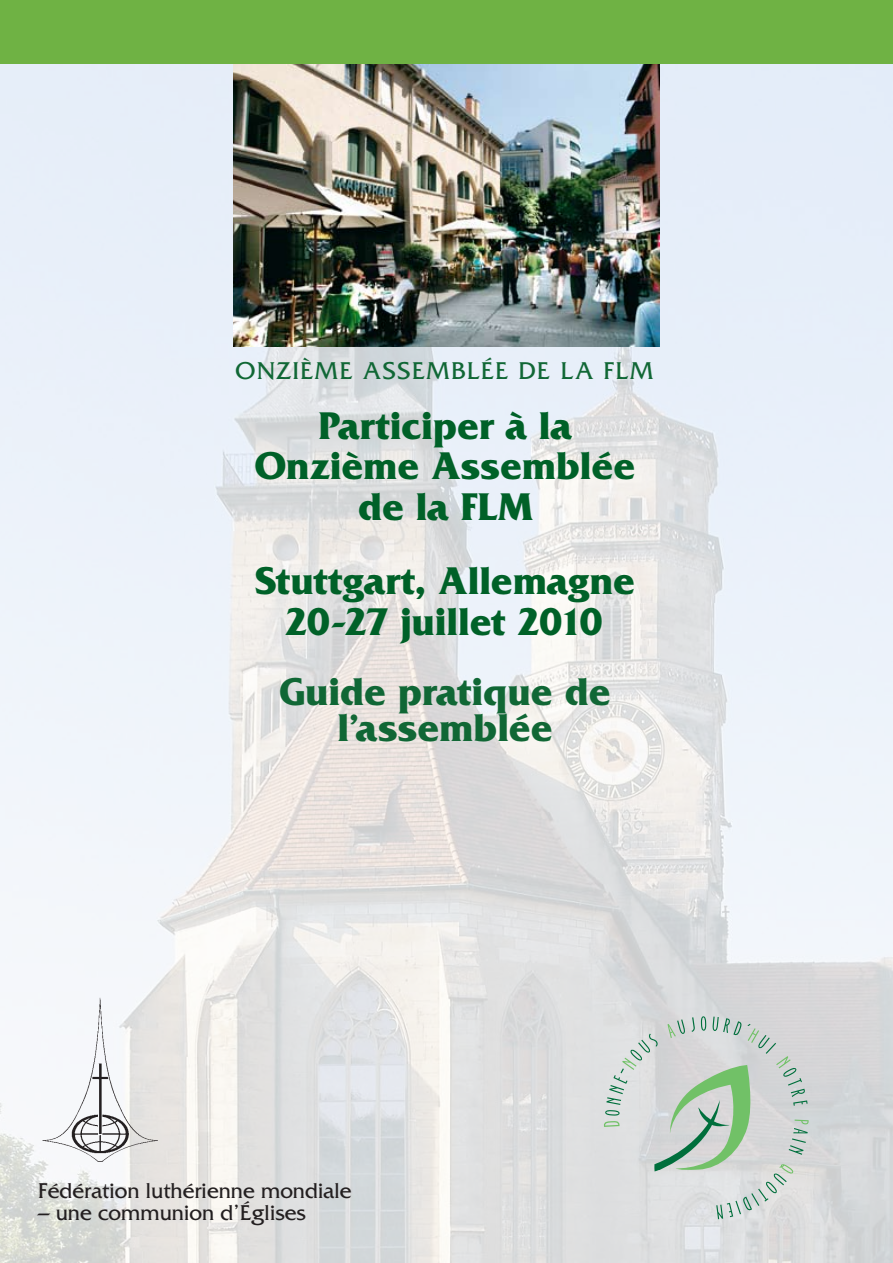
<style>
.page{position:relative;width:893px;height:1263px;background:#fff}
.page>*{position:absolute;margin:0;border:0;box-sizing:border-box;transform-origin:0 0}
.t1{font:700 40.5px/40.5px "Friz Quadrata";letter-spacing:.005em;color:#006128;text-align:center}
.t2{font:700 40.5px/36px "Friz Quadrata";color:#106735;text-align:center}
.t3{font:25.5px "Friz Quadrata";letter-spacing:.05em;color:#106735}
.t4{font:22.5px "Friz Quadrata";color:#231f20}
</style>
<div class="page">
<img style="left:0;top:64px;width:893px;height:1199px">
<img style="left:234px;top:64px;width:425px;height:282px">
<div style="left:0;top:0;width:893px;height:64px;background:#6fb244"></div>
<img style="left:36px;top:994px;width:128px;height:178px">
<svg style="left:604px;top:1016px;width:205px;height:203px;background:#cbd4ce"></svg>
<p class="t3" style="left:236px;top:357px;width:400px">onzième assemblée de la FLM</p>
<p class="t1" style="left:254px;top:406px;width:382px">Participer à la<br>Onzième Assemblée de la FLM</p>
<p class="t1" style="left:255px;top:561px;width:381px">Stuttgart, Allemagne<br>20-27 juillet 2010</p>
<p class="t2" style="left:279px;top:674px;width:333px">Guide pratique de l’assemblée</p>
<p class="t4" style="left:38px;top:1178px;width:315px">Fédération luthérienne mondiale</p>
<p class="t4" style="left:38px;top:1200px;width:269px">– une communion d’Églises</p>
</div>
